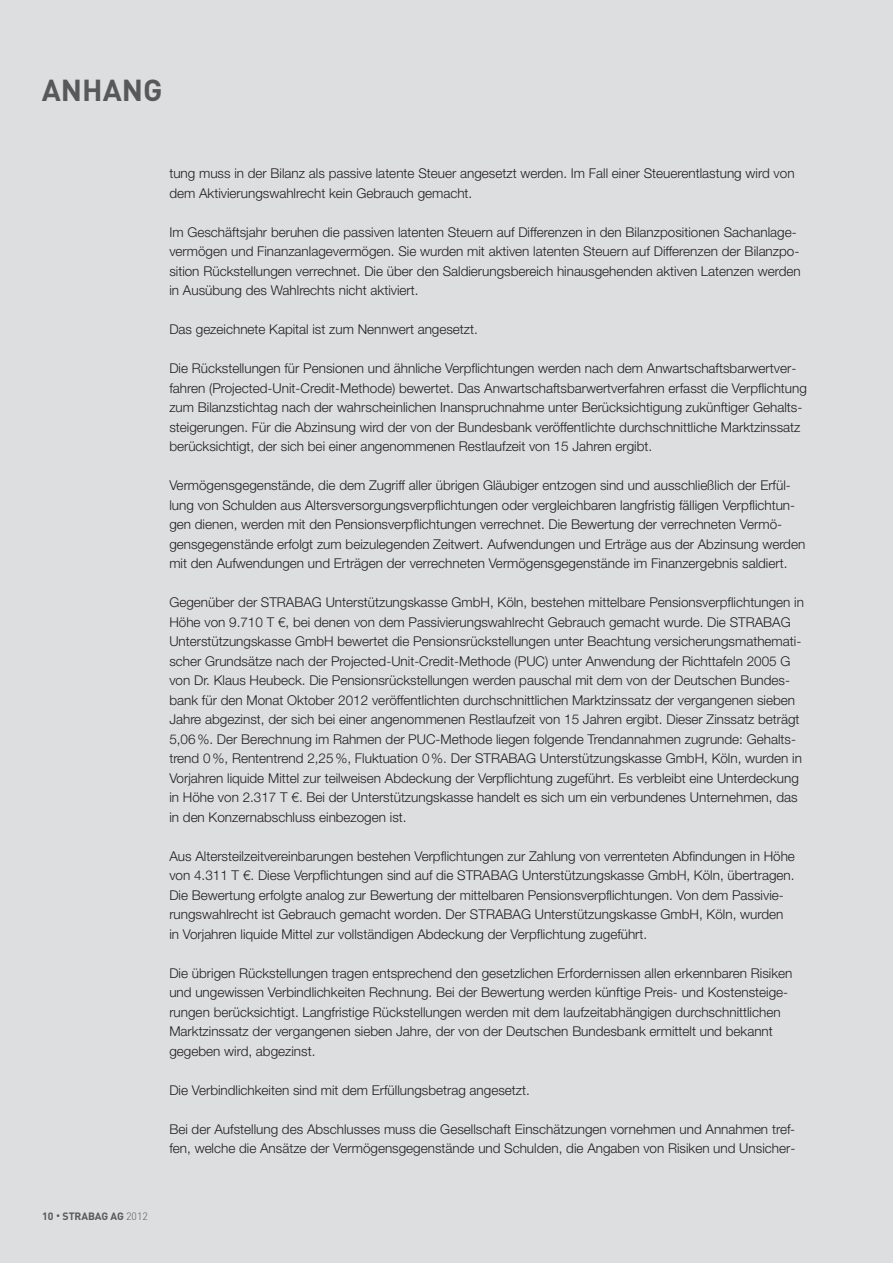
<style>
.page{position:relative;width:893px;height:1263px;background:#dddee0}
.page>*{position:absolute;margin:0;border:0;box-sizing:border-box;transform-origin:0 0}
.t1{font:700 30px "DIN Pro";color:#57585a}
.t2{font:300 13.5px/19.5px "Helvetica Neue LT Pro";color:#231f20}
.t3{font:700 10.5px "DIN Pro";letter-spacing:-.01em;color:#57585a}
.s1{font-weight:300}
</style>
<div class="page">
<h1 class="t1" style="left:42px;top:70px;width:122px">ANHANG</h1>
<p class="t2" style="left:169px;top:163px;width:627px">tung muss in der Bilanz als passive latente Steuer angesetzt werden. Im Fall einer Steuerentlastung wird von dem Aktivierungswahlrecht kein Gebrauch gemacht.</p>
<p class="t2" style="left:169px;top:222px;width:633px">Im Geschäftsjahr beruhen die passiven latenten Steuern auf Differenzen in den Bilanzpositionen Sachanlage&shy;vermögen und Finanzanlagevermögen. Sie wurden mit aktiven latenten Steuern auf Differenzen der Bilanzpo&shy;sition Rückstellungen verrechnet. Die über den Saldierungsbereich hinausgehenden aktiven Latenzen werden in Ausübung des Wahlrechts nicht aktiviert.</p>
<p class="t2" style="left:169px;top:319px;width:310px">Das gezeichnete Kapital ist zum Nennwert angesetzt.</p>
<p class="t2" style="left:169px;top:358px;width:639px">Die Rückstellungen für Pensionen und ähnliche Verpflichtungen werden nach dem Anwartschaftsbarwertver&shy;fahren (Projected-Unit-Credit-Methode) bewertet. Das Anwartschaftsbarwertverfahren erfasst die Verpflichtung zum Bilanzstichtag nach der wahrscheinlichen Inanspruchnahme unter Berücksichtigung zukünftiger Gehalts&shy;steigerungen. Für die Abzinsung wird der von der Bundesbank veröffentlichte durchschnittliche Marktzinssatz berücksichtigt, der sich bei einer angenommenen Restlaufzeit von 15 Jahren ergibt.</p>
<p class="t2" style="left:169px;top:475px;width:637px">Vermögensgegenstände, die dem Zugriff aller übrigen Gläubiger entzogen sind und ausschließlich der Erfül&shy;lung von Schulden aus Altersversorgungsverpflichtungen oder vergleichbaren langfristig fälligen Verpflichtun&shy;gen dienen, werden mit den Pensionsverpflichtungen verrechnet. Die Bewertung der verrechneten Vermö&shy;gensgegenstände erfolgt zum beizulegenden Zeitwert. Aufwendungen und Erträge aus der Abzinsung werden mit den Aufwendungen und Erträgen der verrechneten Vermögensgegenstände im Finanzergebnis saldiert.</p>
<p class="t2" style="left:169px;top:592px;width:636px">Gegenüber der STRABAG Unterstützungskasse GmbH, Köln, bestehen mittelbare Pensionsverpflichtungen in Höhe von 9.710 T €, bei denen von dem Passivierungswahlrecht Gebrauch gemacht wurde. Die STRABAG Unterstützungskasse GmbH bewertet die Pensionsrückstellungen unter Beachtung versicherungsmathemati&shy;scher Grundsätze nach der Projected-Unit-Credit-Methode (PUC) unter Anwendung der Richttafeln 2005 G von Dr. Klaus Heubeck. Die Pensionsrückstellungen werden pauschal mit dem von der Deutschen Bundes&shy;bank für den Monat Oktober 2012 veröffentlichten durchschnittlichen Marktzinssatz der vergangenen sieben Jahre abgezinst, der sich bei einer angenommenen Restlaufzeit von 15 Jahren ergibt. Dieser Zinssatz beträgt 5,06%. Der Berechnung im Rahmen der PUC-Methode liegen folgende Trendannahmen zugrunde: Gehalts&shy;trend 0%, Rententrend 2,25%, Fluktuation 0%. Der STRABAG Unterstützungskasse GmbH, Köln, wurden in Vorjahren liquide Mittel zur teilweisen Abdeckung der Verpflichtung zugeführt. Es verbleibt eine Unterdeckung in Höhe von 2.317 T €. Bei der Unterstützungskasse handelt es sich um ein verbundenes Unternehmen, das in den Konzernabschluss einbezogen ist.</p>
<p class="t2" style="left:169px;top:846px;width:627px">Aus Altersteilzeitvereinbarungen bestehen Verpflichtungen zur Zahlung von verrenteten Abfindungen in Höhe von 4.311 T €. Diese Verpflichtungen sind auf die STRABAG Unterstützungskasse GmbH, Köln, übertragen.<br>Die Bewertung erfolgte analog zur Bewertung der mittelbaren Pensionsverpflichtungen. Von dem Passivie&shy;rungswahlrecht ist Gebrauch gemacht worden. Der STRABAG Unterstützungskasse GmbH, Köln, wurden in Vorjahren liquide Mittel zur vollständigen Abdeckung der Verpflichtung zugeführt.</p>
<p class="t2" style="left:169px;top:963px;width:624px">Die übrigen Rückstellungen tragen entsprechend den gesetzlichen Erfordernissen allen erkennbaren Risiken und ungewissen Verbindlichkeiten Rechnung. Bei der Bewertung werden künftige Preis- und Kostensteige&shy;rungen berücksichtigt. Langfristige Rückstellungen werden mit dem laufzeitabhängigen durchschnittlichen Marktzinssatz der vergangenen sieben Jahre, der von der Deutschen Bundesbank ermittelt und bekannt gegeben wird, abgezinst.</p>
<p class="t2" style="left:169px;top:1080px;width:362px">Die Verbindlichkeiten sind mit dem Erfüllungsbetrag angesetzt.</p>
<p class="t2" style="left:169px;top:1119px;width:627px">Bei der Aufstellung des Abschlusses muss die Gesellschaft Einschätzungen vornehmen und Annahmen tref&shy;fen, welche die Ansätze der Vermögensgegenstände und Schulden, die Angaben von Risiken und Unsicher-</p>
<p class="t3" style="left:42px;top:1209px;width:107px">10 • STRABAG AG <span class="s1">2012</span></p>
</div>
